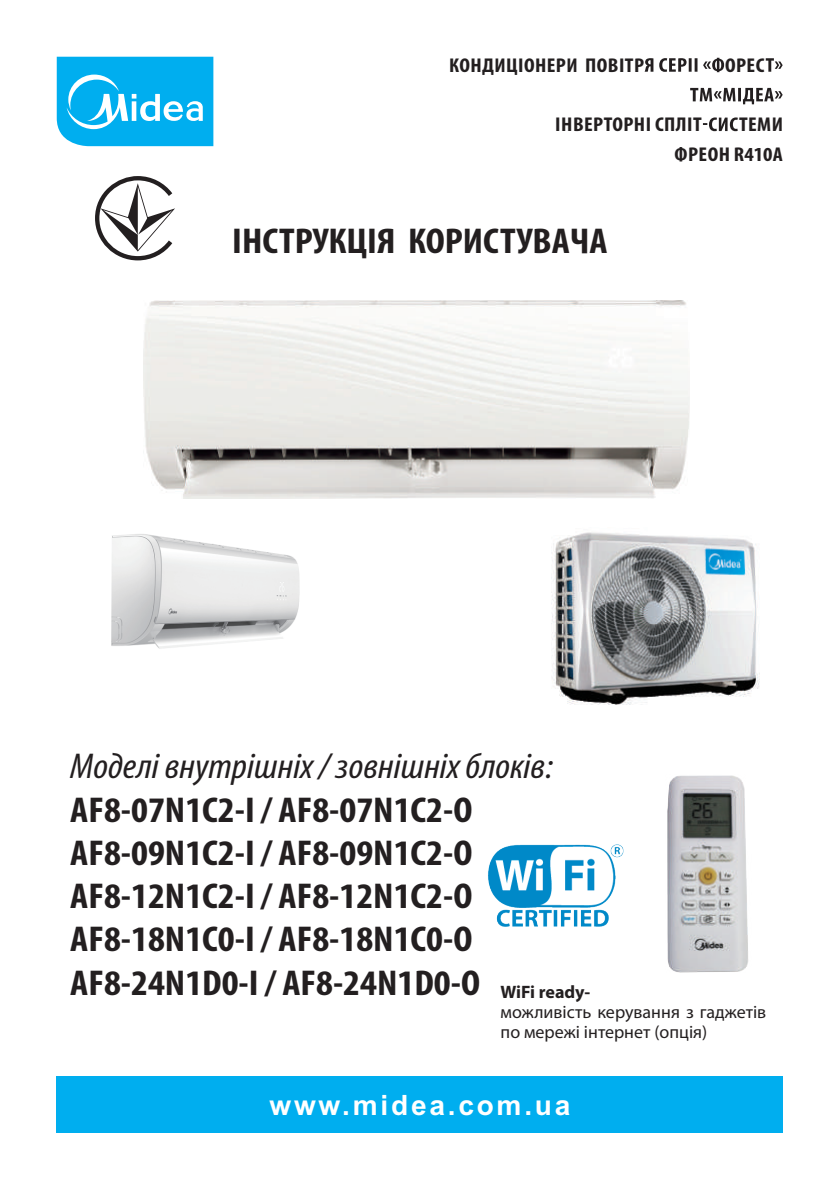
<style>
.page{position:relative;width:840px;height:1191px;background:#fff}
.page>*{position:absolute;margin:0;border:0;box-sizing:border-box;transform-origin:0 0}
.t1{font:700 condensed 36px/43.2px "Myriad Pro";color:#231f20;scale:1.1 1}
.t2{font:italic condensed 36px "Myriad Pro";color:#231f20;scale:1.1 1}
.t3{font:700 28px "Arial";letter-spacing:.1em;color:#fff}
.t4{font:700 condensed 20px/29.6px "Myriad Pro";letter-spacing:.02em;color:#231f20;text-align:right;scale:1.1 1}
.t5{font:18px/20px "Myriad Pro";color:#231f20}
</style>
<div class="page">
<svg style="left:95px;top:176px;width:80px;height:85px"></svg>
<div style="left:57px;top:1076px;width:725px;height:57px;background:#00aeef"></div>
<svg style="left:644px;top:58px;width:79px;height:14px"></svg>
<svg style="left:765px;top:58px;width:17px;height:14px"></svg>
<svg style="left:690px;top:88px;width:92px;height:16px"></svg>
<svg style="left:702px;top:117px;width:35px;height:14px"></svg>
<img style="left:551px;top:532px;width:209px;height:173px">
<img style="left:667px;top:775px;width:81px;height:197px">
<svg style="left:57px;top:57px;width:156px;height:89px;background:#23b9f1"></svg>
<img style="left:111px;top:534px;width:189px;height:115px">
<img style="left:143px;top:300px;width:546px;height:198px">
<img style="left:488px;top:844px;width:136px;height:83px">
<p class="t4" style="left:449px;top:50px;width:178px">КОНДИЦІОНЕРИ ПОВІТР</p>
<p class="t4" style="left:724px;top:50px;width:37px">ОРЕС</p>
<p class="t4" style="left:555px;top:109px;width:135px">ІНВЕРТОРНІ СПЛІТ</p>
<p class="t4" style="left:674px;top:109px;width:100px">ТЕМИ<br>ФРЕОН R410A</p>
<p class="t1" style="left:232px;top:218px;width:343px">ІНСТРУКЦІЯ КОРИСТУВАЧА</p>
<p class="t2" style="left:70px;top:745px;width:440px">Моделі внутрішніх / зовнішніх блоків:</p>
<p class="t1" style="left:70px;top:787px;width:474px">AF8-07N1C2-I / AF8-07N1C2-O<br>AF8-09N1C2-I / AF8-09N1C2-O<br>AF8-12N1C2-I / AF8-12N1C2-O<br>AF8-18N1C0-I / AF8-18N1C0-O<br>AF8-24N1D0-I / AF8-24N1D0-O <sub>WiFi</sub> <sub>ready-</sub></p>
<p class="t5" style="left:500px;top:1001px;width:267px">можливість керування з гаджетів по мережі інтернет (опція)</p>
<p class="t3" style="left:269px;top:1088px;width:302px">www.midea.com.ua</p>
</div>
